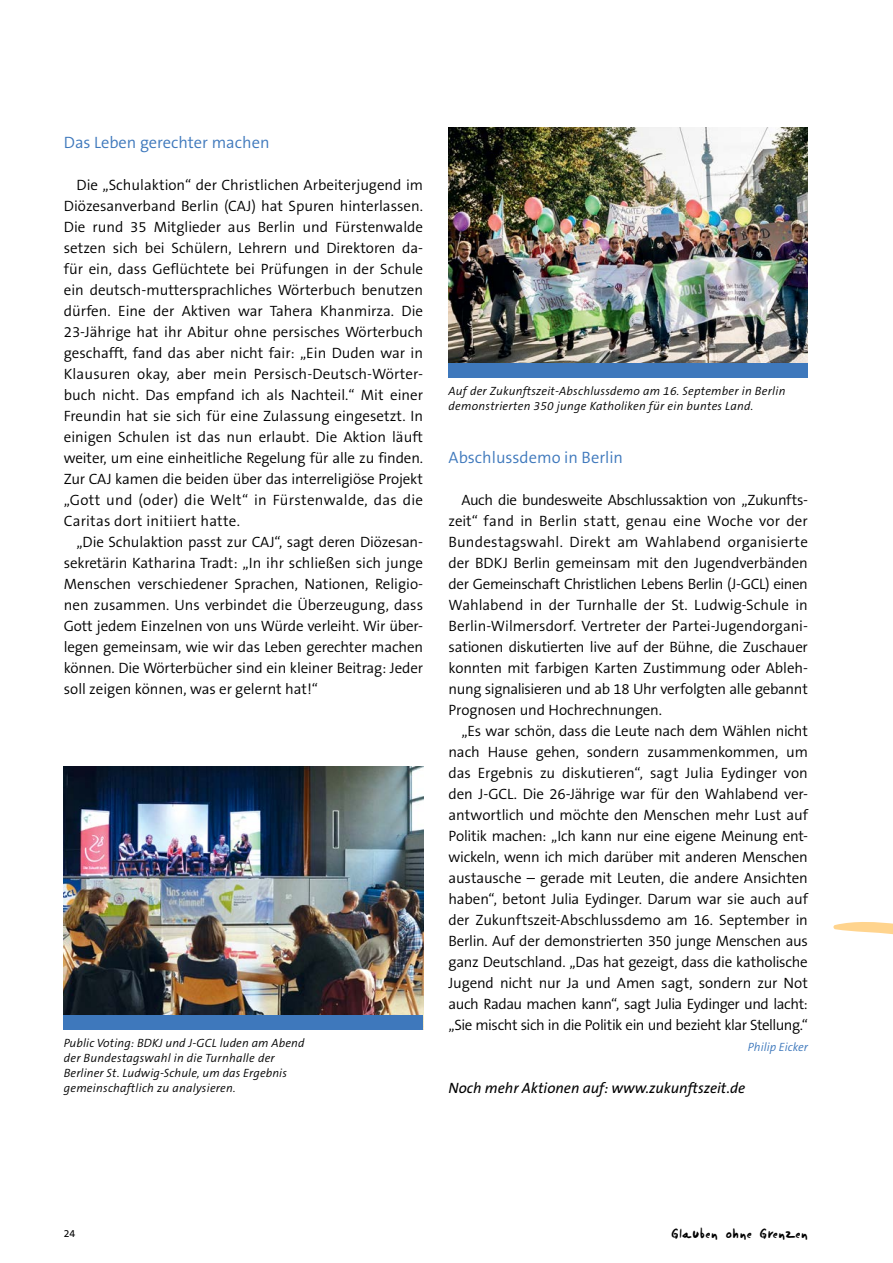
<style>
.page{position:relative;width:893px;height:1263px;background:#fff}
.page>*{position:absolute;margin:0;border:0;box-sizing:border-box;transform-origin:0 0}
.t1{font:300 16.5px "The Sans B4";color:#3e78bc}
.t2{font:300 15px/21px "The Sans B4";letter-spacing:-.01em;color:#000;text-align:justify}
.t3{font:italic 15px "The Sans B5 Plain";color:#000}
.t4{font:13.5px "dwerneck";letter-spacing:.07em;color:#000}
.t5{font:italic 300 12px/15px "The Sans B4";letter-spacing:.02em;color:#000}
.t6{font:italic 300 12px "The Sans B4";color:#3e78bc}
.t7{font:10.5px "The Sans B5 Plain";color:#000}
</style>
<div class="page">
<img style="left:64px;top:767px;width:359px;height:248px">
<img style="left:449px;top:128px;width:359px;height:235px">
<div style="left:449px;top:363px;width:359px;height:15px;background:#3e78bc"></div>
<div style="left:64px;top:1015px;width:359px;height:15px;background:#3e78bc"></div>
<svg style="left:833px;top:922px;width:60px;height:13px"></svg>
<p class="t1" style="left:64px;top:134px;width:207px">Das Leben gerechter machen</p>
<p class="t2" style="left:64px;top:175px;width:361px;text-indent:13px">Die „Schulaktion“ der Christlichen Arbeiterjugend im Diözesanverband Berlin (CAJ) hat Spuren hinterlassen.<br>Die rund 35 Mitglieder aus Berlin und Fürstenwalde setzen sich bei Schülern, Lehrern und Direktoren da&shy;für ein, dass Geflüchtete bei Prüfungen in der Schule ein deutsch-muttersprachliches Wörterbuch benutzen dürfen. Eine der Aktiven war Tahera Khanmirza. Die 23-Jährige hat ihr Abitur ohne persisches Wörterbuch geschafft, fand das aber nicht fair: „Ein Duden war in Klausuren okay, aber mein Persisch-Deutsch-Wörter&shy;buch nicht. Das empfand ich als Nachteil.“ Mit einer Freundin hat sie sich für eine Zulassung eingesetzt. In einigen Schulen ist das nun erlaubt. Die Aktion läuft weiter, um eine einheitliche Regelung für alle zu finden.<br>Zur CAJ kamen die beiden über das interreligiöse Projekt „Gott und (oder) die Welt“ in Fürstenwalde, das die Caritas dort initiiert hatte.</p>
<p class="t2" style="left:64px;top:532px;width:361px;text-indent:13px">„Die Schulaktion passt zur CAJ“, sagt deren Diözesan&shy;sekretärin Katharina Tradt: „In ihr schließen sich junge Menschen verschiedener Sprachen, Nationen, Religio&shy;nen zusammen. Uns verbindet die Überzeugung, dass Gott jedem Einzelnen von uns Würde verleiht. Wir über&shy;legen gemeinsam, wie wir das Leben gerechter machen können. Die Wörterbücher sind ein kleiner Beitrag: Jeder soll zeigen können, was er gelernt hat!“</p>
<p class="t5" style="left:64px;top:1036px;width:242px">Public Voting: BDKJ und J-GCL luden am Abend der Bundestagswahl in die Turnhalle der Berliner St. Ludwig-Schule, um das Ergebnis gemeinschaftlich zu analysieren.</p>
<p class="t5" style="left:449px;top:384px;width:338px">Auf der Zukunftszeit-Abschlussdemo am 16. September in Berlin demonstrierten 350 junge Katholiken für ein buntes Land.</p>
<p class="t1" style="left:449px;top:449px;width:176px">Abschlussdemo in Berlin</p>
<p class="t2" style="left:449px;top:490px;width:361px;text-indent:13px">Auch die bundesweite Abschlussaktion von „Zukunfts&shy;zeit“ fand in Berlin statt, genau eine Woche vor der Bundestagswahl. Direkt am Wahlabend organisierte der BDKJ Berlin gemeinsam mit den Jugendverbänden der Gemeinschaft Christlichen Lebens Berlin (J-GCL) einen Wahlabend in der Turnhalle der St. Ludwig-Schule in Berlin-Wilmersdorf. Vertreter der Partei-Jugendorgani&shy;sationen diskutierten live auf der Bühne, die Zuschauer konnten mit farbigen Karten Zustimmung oder Ableh&shy;nung signalisieren und ab 18 Uhr verfolgten alle gebannt Prognosen und Hochrechnungen.</p>
<p class="t2" style="left:449px;top:721px;width:361px;text-indent:13px">„Es war schön, dass die Leute nach dem Wählen nicht nach Hause gehen, sondern zusammenkommen, um das Ergebnis zu diskutieren“, sagt Julia Eydinger von den J-GCL. Die 26-Jährige war für den Wahlabend ver&shy;antwortlich und möchte den Menschen mehr Lust auf Politik machen: „Ich kann nur eine eigene Meinung ent&shy;wickeln, wenn ich mich darüber mit anderen Menschen austausche – gerade mit Leuten, die andere Ansichten haben“, betont Julia Eydinger. Darum war sie auch auf der Zukunftszeit-Abschlussdemo am 16. September in Berlin. Auf der demonstrierten 350 junge Menschen aus ganz Deutschland. „Das hat gezeigt, dass die katholische Jugend nicht nur Ja und Amen sagt, sondern zur Not auch Radau machen kann“, sagt Julia Eydinger und lacht: „Sie mischt sich in die Politik ein und bezieht klar Stellung.“</p>
<p class="t6" style="left:748px;top:1041px;width:62px">Philip Eicker</p>
<p class="t3" style="left:449px;top:1080px;width:298px">Noch mehr Aktionen auf: www.zukunftszeit.de</p>
<p class="t7" style="left:64px;top:1228px;width:13px">24</p>
<p class="t4" style="left:672px;top:1225px;width:137px">Glauben ohne Grenzen</p>
</div>
